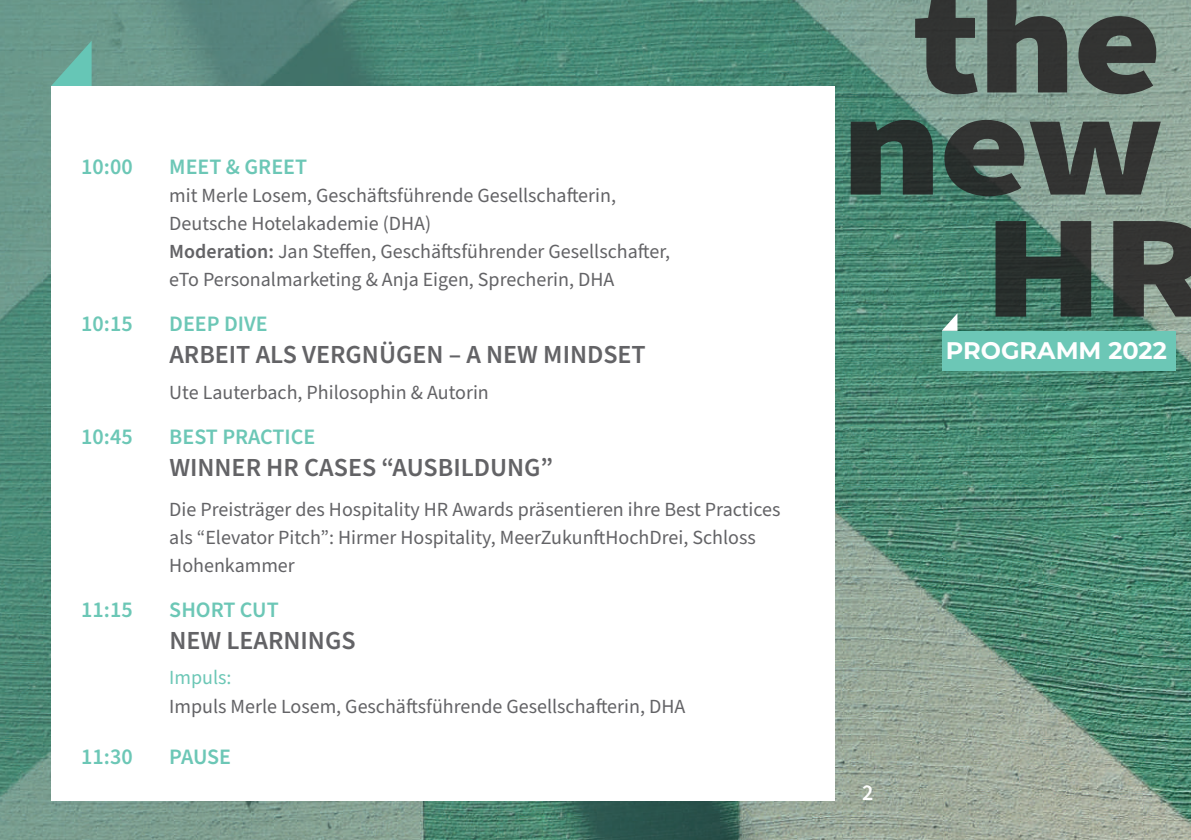
<style>
.page{position:relative;width:1191px;height:840px;background:#fff}
.page>*{position:absolute;margin:0;border:0;box-sizing:border-box;transform-origin:0 0}
.t1{font:600 26px "Source Sans Pro";color:#636366}
.t2{font:700 24px "Montserrat";color:#fff}
.t3{font:600 22px "Source Sans Pro";color:#6cc7b6}
.t4{font:600 22px "Source Sans Pro";color:#fff}
.t5{font:20px/28px "Source Sans Pro";color:#636366}
.t6{font:20px "Source Sans Pro";color:#6cc7b6}
.s1{font-weight:600}
</style>
<div class="page">
<img style="left:0;top:0;width:1191px;height:839px">
<svg style="left:915px;top:0;width:241px;height:94px;background:#57635d"></svg>
<svg style="left:850px;top:120px;width:310px;height:76px;background:#46554f"></svg>
<svg style="left:995px;top:221px;width:196px;height:95px;background:#42534c"></svg>
<div style="left:941px;top:330px;width:234px;height:40px;background:#6cc7b6"></div>
<svg style="left:941px;top:313px;width:16px;height:17px"></svg>
<svg style="left:51px;top:41px;width:41px;height:45px;background:#68afa0"></svg>
<div style="left:51px;top:86px;width:783px;height:713px;background:#fff"></div>
<p class="t3" style="left:81px;top:152px;width:53px">10:00</p>
<p class="t3" style="left:169px;top:152px;width:139px">MEET &amp; GREET</p>
<p class="t5" style="left:169px;top:182px;width:502px">mit Merle Losem, Geschäftsführende Gesellschafterin, Deutsche Hotelakademie (DHA)<br><span class="s1">Moderation:</span> Jan Steffen, Geschäftsführender Gesellschafter, eTo Personalmarketing &amp; Anja Eigen, Sprecherin, DHA</p>
<p class="t3" style="left:81px;top:309px;width:53px">10:15</p>
<p class="t3" style="left:169px;top:309px;width:100px">DEEP DIVE</p>
<h1 class="t1" style="left:169px;top:337px;width:478px">ARBEIT ALS VERGNÜGEN – A NEW MINDSET</h1>
<p class="t5" style="left:169px;top:378px;width:321px">Ute Lauterbach, Philosophin &amp; Autorin</p>
<p class="t3" style="left:81px;top:422px;width:53px">10:45</p>
<p class="t3" style="left:169px;top:422px;width:148px">BEST PRACTICE</p>
<h1 class="t1" style="left:169px;top:450px;width:385px">WINNER HR CASES “AUSBILDUNG”</h1>
<p class="t5" style="left:169px;top:495px;width:612px">Die Preisträger des Hospitality HR Awards präsentieren ihre Best Practices als “Elevator Pitch”: Hirmer Hospitality, MeerZukunftHochDrei, Schloss<br>Hohenkammer</p>
<p class="t3" style="left:81px;top:594px;width:53px">11:15</p>
<p class="t3" style="left:169px;top:594px;width:111px">SHORT CUT</p>
<h1 class="t1" style="left:169px;top:622px;width:188px">NEW LEARNINGS</h1>
<p class="t6" style="left:169px;top:664px;width:64px">Impuls:</p>
<p class="t5" style="left:169px;top:692px;width:517px">Impuls Merle Losem, Geschäftsführende Gesellschafterin, DHA</p>
<p class="t3" style="left:81px;top:741px;width:53px">11:30</p>
<p class="t3" style="left:169px;top:741px;width:63px">PAUSE</p>
<p class="t2" style="left:946px;top:333px;width:222px">PROGRAMM 2022</p>
<p class="t4" style="left:862px;top:777px;width:13px">2</p>
</div>
